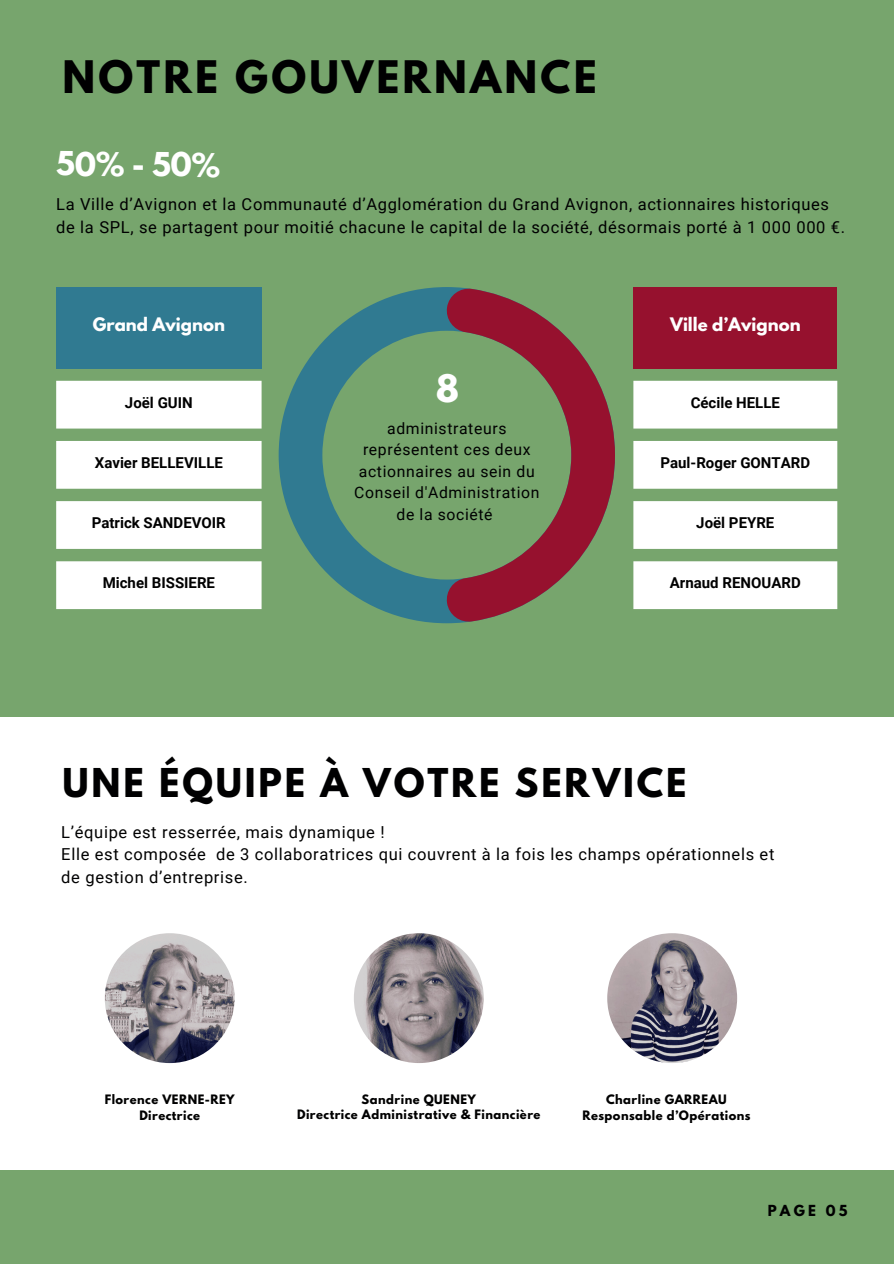
<style>
.page{position:relative;width:894px;height:1264px;background:#fff}
.page>*{position:absolute;margin:0;border:0;box-sizing:border-box;transform-origin:0 0}
.t1{font:700 39.75px "League Spartan";letter-spacing:.08em;color:#000001}
.t2{font:700 35.25px "League Spartan";letter-spacing:.08em;color:#000001}
.t3{font:700 33.75px "League Spartan";color:#fff}
.t4{font:700 29.25px "League Spartan";color:#fff}
.t5{font:16.5px/22.5px "Roboto";letter-spacing:.04em;color:#000001}
.t6{font:700 16.5px "League Spartan";color:#fff}
.t7{font:15.75px/21.3px "Roboto";letter-spacing:.04em;color:#000001;text-align:center}
.t8{font:700 15px "Roboto";color:#000}
.t9{font:700 13.5px "League Spartan";letter-spacing:.23em;color:#000001}
.t10{font:700 11.55px "League Spartan";letter-spacing:.04em;color:#000001}
</style>
<div class="page">
<div style="left:0;top:0;width:893px;height:716px;background:#77a56d"></div>
<svg style="left:278px;top:287px;width:188px;height:336px"></svg>
<svg style="left:445px;top:288px;width:169px;height:334px"></svg>
<div style="left:0;top:1169px;width:893px;height:94px;background:#77a56d"></div>
<img style="left:105px;top:933px;width:130px;height:130px;border-radius:50%">
<img style="left:354px;top:933px;width:129px;height:130px;border-radius:50%">
<img style="left:607px;top:933px;width:130px;height:130px;border-radius:50%">
<div style="left:56px;top:287px;width:205px;height:81px;background:#307a91"></div>
<svg style="left:56px;top:381px;width:205px;height:228px;fill:#fff"></svg>
<div style="left:633px;top:287px;width:204px;height:81px;background:#96112e"></div>
<svg style="left:633px;top:381px;width:204px;height:228px;fill:#fff"></svg>
<h4 class="t1" style="left:62px;top:57px;width:535px">NOTRE GOUVERNANCE</h4>
<p class="t4" style="left:56px;top:150px;width:166px">50% - 50%</p>
<p class="t5" style="left:56px;top:193px;width:790px">La Ville d’Avignon et la Communauté d’Agglomération du Grand Avignon, actionnaires historiques de la SPL, se partagent pour moitié chacune le capital de la société, désormais porté à 1 000 000 €.</p>
<p class="t6" style="left:93px;top:316px;width:134px">Grand Avignon</p>
<p class="t6" style="left:670px;top:316px;width:132px">Ville d’Avignon</p>
<p class="t8" style="left:125px;top:394px;width:69px">Joël GUIN</p>
<p class="t8" style="left:95px;top:454px;width:129px">Xavier BELLEVILLE</p>
<h4 class="t8" style="left:92px;top:514px;width:135px">Patrick SANDEVOIR</h4>
<p class="t3" style="left:436px;top:371px;width:25px">8</p>
<p class="t7" style="left:354px;top:418px;width:187px">administrateurs représentent ces deux actionnaires au sein du<br>Conseil d'Administration de la société</p>
<p class="t8" style="left:690px;top:394px;width:91px">Cécile HELLE</p>
<h5 class="t8" style="left:660px;top:454px;width:151px">Paul-Roger GONTARD</h5>
<h5 class="t8" style="left:696px;top:514px;width:80px">Joël PEYRE</h5>
<p class="t8" style="left:103px;top:574px;width:114px">Michel BISSIERE</p>
<h5 class="t8" style="left:669px;top:574px;width:132px">Arnaud RENOUARD</h5>
<p class="t2" style="left:62px;top:765px;width:625px">UNE ÉQUIPE À VOTRE SERVICE</p>
<h2 class="t5" style="left:61px;top:820px;width:714px">L’équipe est resserrée, mais dynamique !<br>Elle est composée de 3 collaboratrices qui couvrent à la fois les champs opérationnels et de gestion d’entreprise.</h2>
<p class="t10" style="left:105px;top:1093px;width:131px">Florence VERNE-REY</p>
<p class="t10" style="left:139px;top:1109px;width:62px">Directrice</p>
<p class="t10" style="left:361px;top:1093px;width:116px">Sandrine QUENEY</p>
<p class="t10" style="left:297px;top:1108px;width:245px">Directrice Administrative &amp; Financière</p>
<p class="t10" style="left:606px;top:1093px;width:122px">Charline GARREAU</p>
<p class="t10" style="left:582px;top:1109px;width:169px">Responsable d’Opérations</p>
<h4 class="t9" style="left:767px;top:1203px;width:81px">PAGE 05</h4>
</div>
